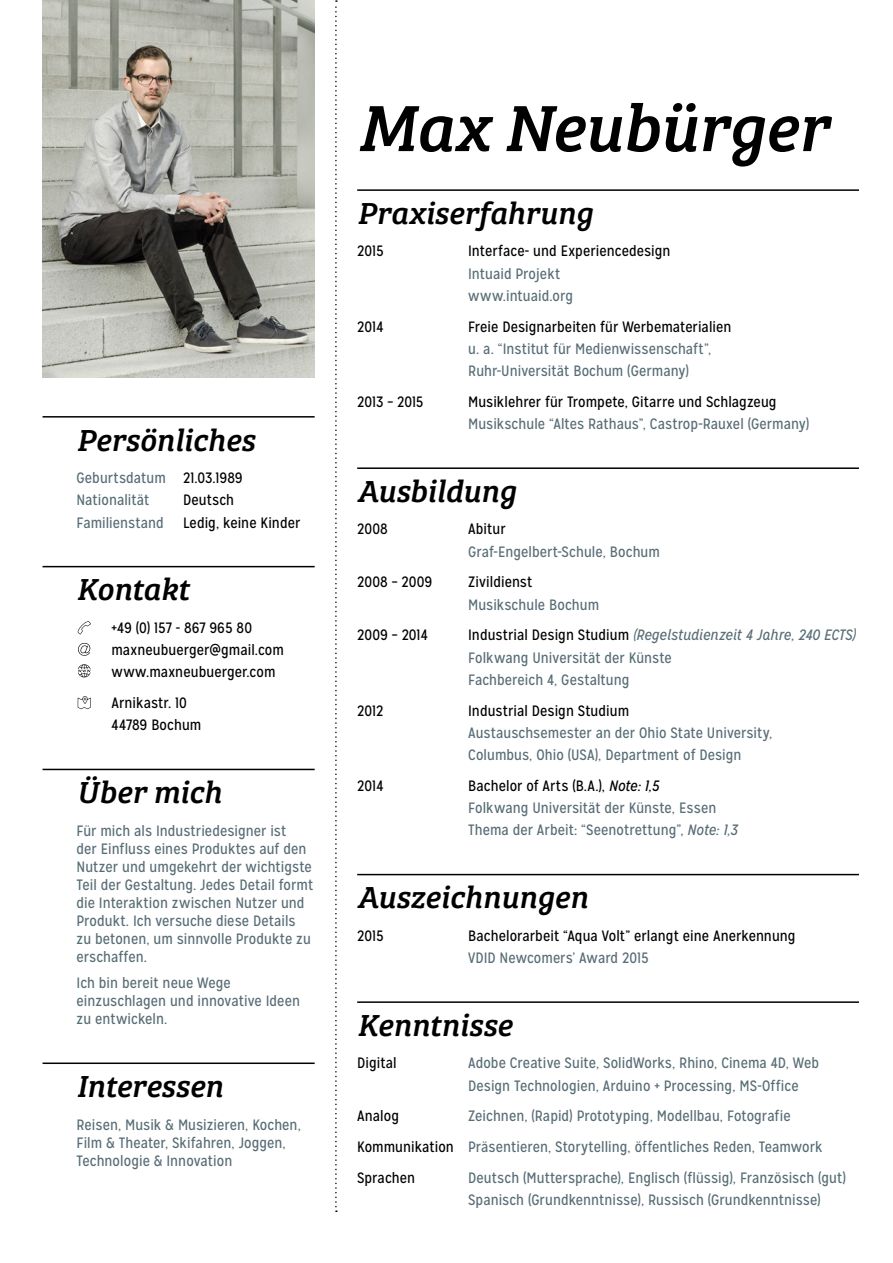
<style>
.page{position:relative;width:893px;height:1263px;background:#fff}
.page>*{position:absolute;margin:0;border:0;box-sizing:border-box;transform-origin:0 0}
.t1{font:italic 67.5px "Bree Serif";letter-spacing:-.01em;color:#000}
.t2{font:italic 31.5px "Bree Serif";letter-spacing:-.005em;color:#000}
.t3{font:15px/18px "Mission Gothic";color:#586d76}
.t4{font:15px/22.2px "Mission Gothic";letter-spacing:.005em;color:#000}
.s1{color:#000}
.s2{font-style:italic}
.s3{font-style:italic;color:#000}
</style>
<div class="page">
<svg style="left:335px;top:0;width:2px;height:1212px"></svg>
<hr style="left:357px;top:189px;width:502px;height:2px;background:#000">
<hr style="left:357px;top:467px;width:502px;height:2px;background:#000">
<hr style="left:357px;top:874px;width:502px;height:1px;background:#000">
<hr style="left:357px;top:1001px;width:502px;height:2px;background:#000">
<img style="left:43px;top:0;width:272px;height:378px">
<hr style="left:43px;top:416px;width:272px;height:2px;background:#000">
<hr style="left:43px;top:566px;width:272px;height:1px;background:#000">
<hr style="left:43px;top:769px;width:272px;height:1px;background:#000">
<hr style="left:43px;top:1062px;width:272px;height:2px;background:#000">
<svg style="left:78px;top:621px;width:13px;height:13px"></svg>
<svg style="left:78px;top:643px;width:12px;height:13px"></svg>
<svg style="left:78px;top:664px;width:13px;height:13px"></svg>
<svg style="left:78px;top:696px;width:13px;height:13px"></svg>
<h2 class="t2" style="left:77px;top:415px;width:180px">Persönliches</h2>
<p class="t3" style="left:77px;top:467px;width:168px;line-height:22.2px">Geburtsdatum <span class="s1">21.03.1989<br></span>Nationalität</p>
<p class="t4" style="left:183px;top:489px;width:52px">Deutsch</p>
<p class="t3" style="left:77px;top:513px;width:89px">Familienstand</p>
<p class="t4" style="left:183px;top:511px;width:119px">Ledig, keine Kinder</p>
<h2 class="t2" style="left:77px;top:565px;width:114px">Kontakt</h2>
<p class="t4" style="left:112px;top:617px;width:142px">+49 (0) 157 - 867 965 80</p>
<p class="t4" style="left:111px;top:639px;width:174px">maxneubuerger@gmail.com www.maxneubuerger.com</p>
<p class="t4" style="left:112px;top:692px;width:91px">Arnikastr. 10<br>44789 Bochum</p>
<h2 class="t2" style="left:77px;top:768px;width:146px">Über mich</h2>
<p class="t3" style="left:77px;top:822px;width:238px">Für mich als Industriedesigner ist<br>der Einfluss eines Produktes auf den Nutzer und umgekehrt der wichtigste Teil der Gestaltung. Jedes Detail formt die Interaktion zwischen Nutzer und Produkt. Ich versuche diese Details zu betonen, um sinnvolle Produkte zu erschaffen.</p>
<p class="t3" style="left:77px;top:974px;width:225px">Ich bin bereit neue Wege einzuschlagen und innovative Ideen zu entwickeln.</p>
<h2 class="t2" style="left:77px;top:1062px;width:148px">Interessen</h2>
<p class="t3" style="left:77px;top:1115px;width:226px">Reisen, Musik &amp; Musizieren, Kochen,<br>Film &amp; Theater, Skifahren, Joggen,<br>Technologie &amp; Innovation</p>
<h1 class="t1" style="left:357px;top:76px;width:473px">Max Neubürger</h1>
<h2 class="t2" style="left:357px;top:189px;width:237px">Praxiserfahrung</h2>
<p class="t4" style="left:357px;top:240px;width:28px">2015</p>
<p class="t4" style="left:468px;top:240px;width:204px">Interface- und Experiencedesign</p>
<p class="t3" style="left:468px;top:262px;width:106px;line-height:22.2px">Intuaid Projekt www.intuaid.org</p>
<p class="t4" style="left:357px;top:315px;width:28px">2014</p>
<p class="t4" style="left:468px;top:315px;width:265px">Freie Designarbeiten für Werbematerialien</p>
<p class="t3" style="left:468px;top:338px;width:244px;line-height:22.2px">u. a. “Institut für Medienwissenschaft”,<br>Ruhr-Universität Bochum (Germany)</p>
<p class="t4" style="left:357px;top:391px;width:68px">2013 – 2015</p>
<p class="t4" style="left:468px;top:391px;width:310px">Musiklehrer für Trompete, Gitarre und Schlagzeug</p>
<p class="t3" style="left:468px;top:415px;width:343px">Musikschule “Altes Rathaus”, Castrop-Rauxel (Germany)</p>
<h2 class="t2" style="left:357px;top:467px;width:160px">Ausbildung</h2>
<p class="t4" style="left:357px;top:518px;width:32px">2008</p>
<p class="t4" style="left:468px;top:518px;width:39px">Abitur</p>
<p class="t3" style="left:468px;top:543px;width:193px">Graf-Engelbert-Schule, Bochum</p>
<p class="t4" style="left:357px;top:571px;width:77px">2008 – 2009</p>
<p class="t4" style="left:468px;top:571px;width:66px">Zivildienst</p>
<p class="t3" style="left:468px;top:596px;width:132px">Musikschule Bochum</p>
<p class="t4" style="left:357px;top:624px;width:72px">2009 – 2014</p>
<p class="t3" style="left:468px;top:624px;width:389px;line-height:22.2px"><span class="s1">Industrial Design Studium</span> <span class="s2">(Regelstudienzeit 4 Jahre, 240 ECTS)<br></span>Folkwang Universität der Künste<br>Fachbereich 4, Gestaltung</p>
<p class="t4" style="left:357px;top:699px;width:28px">2012</p>
<p class="t4" style="left:468px;top:699px;width:162px">Industrial Design Studium</p>
<p class="t3" style="left:468px;top:722px;width:306px;line-height:22.2px">Austauschsemester an der Ohio State University,<br>Columbus, Ohio (USA), Department of Design</p>
<p class="t4" style="left:357px;top:775px;width:28px">2014</p>
<p class="t3" style="left:468px;top:775px;width:271px;line-height:22.2px"><span class="s1">Bachelor of Arts (B.A.),</span> <span class="s3">Note: 1,5<br></span>Folkwang Universität der Künste, Essen<br>Thema der Arbeit: “Seenotrettung”, <span class="s2">Note: 1,3</span></p>
<h2 class="t2" style="left:357px;top:873px;width:232px">Auszeichnungen</h2>
<p class="t4" style="left:357px;top:925px;width:28px">2015</p>
<p class="t4" style="left:468px;top:925px;width:329px">Bachelorarbeit “Aqua Volt” erlangt eine Anerkennung</p>
<p class="t3" style="left:468px;top:949px;width:182px">VDID Newcomers’ Award 2015</p>
<h2 class="t2" style="left:357px;top:1001px;width:156px">Kenntnisse</h2>
<p class="t4" style="left:357px;top:1052px;width:41px">Digital</p>
<p class="t3" style="left:468px;top:1052px;width:352px;line-height:22.2px">Adobe Creative Suite, SolidWorks, Rhino, Cinema 4D, Web<br>Design Technologien, Arduino + Processing, MS-Office</p>
<p class="t4" style="left:357px;top:1105px;width:43px">Analog</p>
<p class="t3" style="left:357px;top:1101px;width:467px;line-height:30.8px;text-indent:111px">Zeichnen, (Rapid) Prototyping, Modellbau, Fotografie<br><span class="s1">Kommunikation</span> Präsentieren, Storytelling, öffentliches Reden, Teamwork<br><span class="s1">Sprachen</span></p>
<p class="t3" style="left:468px;top:1167px;width:379px;line-height:22.2px">Deutsch (Muttersprache), Englisch (flüssig), Französisch (gut)<br>Spanisch (Grundkenntnisse), Russisch (Grundkenntnisse)</p>
</div>
